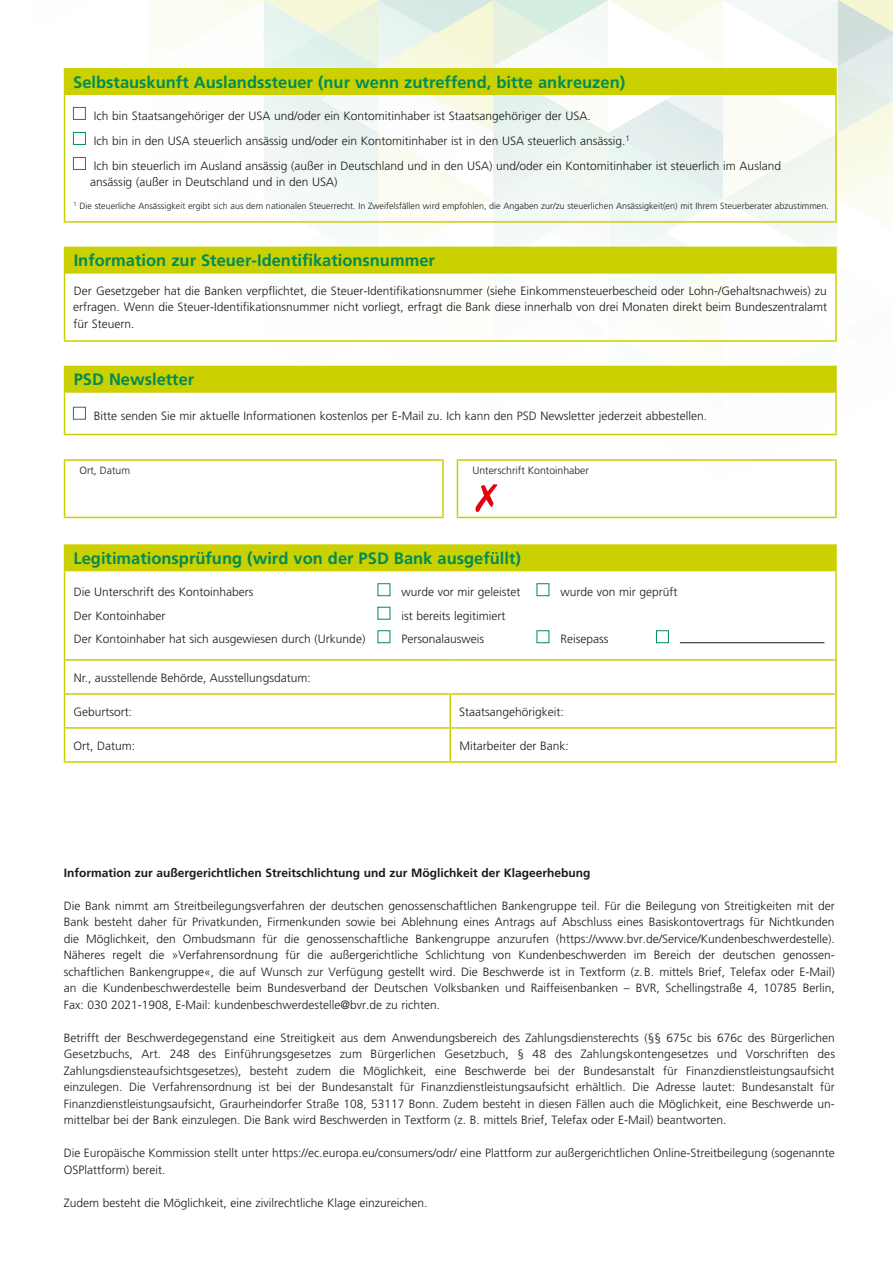
<style>
.page{position:relative;width:893px;height:1263px;background:#fff}
.page>*{position:absolute;margin:0;border:0;box-sizing:border-box;transform-origin:0 0}
.t1{font:700 16.5px "Frutiger LT";color:#008c57}
.t2{font:300 12px/16.5px "Frutiger LT";color:#1a1a18;text-align:justify}
.t3{font:700 12px "Frutiger LT";color:#1a1a18}
.t4{font:300 10.5px "Frutiger LT";color:#1a1a18}
.t5{font:300 9px "Frutiger LT";color:#1a1a18}
</style>
<div class="page">
<hr style="left:64px;top:571px;width:1px;height:88px;background:#cbd000">
<hr style="left:835px;top:571px;width:2px;height:88px;background:#cbd000">
<hr style="left:64px;top:659px;width:386px;height:2px;background:#cbd000">
<hr style="left:64px;top:661px;width:1px;height:32px;background:#cbd000">
<hr style="left:450px;top:659px;width:387px;height:2px;background:#cbd000">
<hr style="left:835px;top:661px;width:2px;height:32px;background:#cbd000">
<hr style="left:64px;top:693px;width:386px;height:2px;background:#cbd000">
<hr style="left:64px;top:695px;width:1px;height:32px;background:#cbd000">
<hr style="left:450px;top:693px;width:387px;height:2px;background:#cbd000">
<hr style="left:449px;top:695px;width:2px;height:32px;background:#cbd000">
<hr style="left:835px;top:695px;width:2px;height:32px;background:#cbd000">
<hr style="left:64px;top:727px;width:386px;height:2px;background:#cbd000">
<hr style="left:64px;top:729px;width:1px;height:32px;background:#cbd000">
<hr style="left:450px;top:727px;width:387px;height:2px;background:#cbd000">
<hr style="left:449px;top:729px;width:2px;height:32px;background:#cbd000">
<hr style="left:835px;top:729px;width:2px;height:32px;background:#cbd000">
<hr style="left:64px;top:761px;width:386px;height:2px;background:#cbd000">
<hr style="left:450px;top:761px;width:387px;height:2px;background:#cbd000">
<div style="left:378px;top:630px;width:12px;height:13px;background:#fff;border:1px solid #008c57"></div>
<div style="left:537px;top:630px;width:12px;height:13px;background:#fff;border:1px solid #008c57"></div>
<div style="left:656px;top:630px;width:13px;height:13px;background:#fff;border:1px solid #008c57"></div>
<hr style="left:680px;top:642px;width:144px;height:1px;background:#1a1a18">
<svg style="left:63px;top:0;width:830px;height:597px"></svg>
<h1 class="t1" style="left:73px;top:72px;width:553px">Selbstauskunft Auslandssteuer (nur wenn zutreffend, bitte ankreuzen)</h1>
<p class="t2" style="left:94px;top:103px;width:689px;line-height:25px;text-align:left">Ich bin Staatsangehöriger der USA und/oder ein Kontomitinhaber ist Staatsangehöriger der USA.<br>Ich bin in den USA steuerlich ansässig und/oder ein Kontomitinhaber ist in den USA steuerlich ansässig.<sup>1<br></sup>Ich bin steuerlich im Ausland ansässig (außer in Deutschland und in den USA) und/oder ein Kontomitinhaber ist steuerlich im Ausland</p>
<p class="t2" style="left:90px;top:174px;width:249px">ansässig (außer in Deutschland und in den USA)</p>
<p class="t5" style="left:73px;top:201px;width:757px"><sup>1</sup> Die steuerliche Ansässigkeit ergibt sich aus dem nationalen Steuerrecht. In Zweifelsfällen wird empfohlen, die Angaben zur/zu steuerlichen Ansässigkeit(en) mit Ihrem Steuerberater abzustimmen.</p>
<h1 class="t1" style="left:74px;top:251px;width:363px">Information zur Steuer-Identifikationsnummer</h1>
<p class="t2" style="left:73px;top:283px;width:755px">Der Gesetzgeber hat die Banken verpflichtet, die Steuer-Identifikationsnummer (siehe Einkommensteuerbescheid oder Lohn-/Gehaltsnachweis) zu erfragen. Wenn die Steuer-Identifikationsnummer nicht vorliegt, erfragt die Bank diese innerhalb von drei Monaten direkt beim Bundeszentralamt für Steuern.</p>
<h1 class="t1" style="left:74px;top:370px;width:122px">PSD Newsletter</h1>
<p class="t2" style="left:94px;top:407px;width:615px">Bitte senden Sie mir aktuelle Informationen kostenlos per E-Mail zu. Ich kann den PSD Newsletter jederzeit abbestellen.</p>
<p class="t4" style="left:79px;top:465px;width:52px">Ort, Datum</p>
<p class="t4" style="left:472px;top:465px;width:118px">Unterschrift Kontoinhaber</p>
<h1 class="t1" style="left:73px;top:549px;width:449px">Legitimationsprüfung (wird von der PSD Bank ausgefüllt)</h1>
<p class="t2" style="left:74px;top:584px;width:181px">Die Unterschrift des Kontoinhabers</p>
<p class="t2" style="left:401px;top:584px;width:121px">wurde vor mir geleistet</p>
<p class="t2" style="left:560px;top:584px;width:119px">wurde von mir geprüft</p>
<p class="t2" style="left:74px;top:607px;width:93px">Der Kontoinhaber</p>
<p class="t2" style="left:401px;top:607px;width:105px">ist bereits legitimiert</p>
<p class="t2" style="left:74px;top:631px;width:293px">Der Kontoinhaber hat sich ausgewiesen durch (Urkunde)</p>
<p class="t2" style="left:401px;top:631px;width:84px">Personalausweis</p>
<p class="t2" style="left:560px;top:631px;width:50px">Reisepass</p>
<p class="t2" style="left:74px;top:669px;width:238px">Nr., ausstellende Behörde, Ausstellungsdatum:</p>
<p class="t2" style="left:73px;top:703px;width:60px">Geburtsort:</p>
<p class="t2" style="left:459px;top:703px;width:106px">Staatsangehörigkeit:</p>
<p class="t2" style="left:74px;top:737px;width:63px">Ort, Datum:</p>
<p class="t2" style="left:460px;top:737px;width:111px">Mitarbeiter der Bank:</p>
<p class="t3" style="left:64px;top:865px;width:528px">Information zur außergerichtlichen Streitschlichtung und zur Möglichkeit der Klageerhebung</p>
<p class="t2" style="left:64px;top:897px;width:772px">Die Bank nimmt am Streitbeilegungsverfahren der deutschen genossenschaftlichen Bankengruppe teil. Für die Beilegung von Streitigkeiten mit der Bank besteht daher für Privatkunden, Firmenkunden sowie bei Ablehnung eines Antrags auf Abschluss eines Basiskontovertrags für Nichtkunden die Möglichkeit, den Ombudsmann für die genossenschaftliche Bankengruppe anzurufen (https://www.bvr.de/Service/Kundenbeschwerdestelle).<br>Näheres regelt die »Verfahrensordnung für die außergerichtliche Schlichtung von Kundenbeschwerden im Bereich der deutschen genossen&shy;schaftlichen Bankengruppe«, die auf Wunsch zur Verfügung gestellt wird. Die Beschwerde ist in Textform (z.B. mittels Brief, Telefax oder E-Mail) an die Kundenbeschwerdestelle beim Bundesverband der Deutschen Volksbanken und Raiffeisenbanken – BVR, Schellingstraße 4, 10785 Berlin, Fax: 030 2021-1908, E-Mail: kundenbeschwerdestelle@bvr.de zu richten.</p>
<p class="t2" style="left:64px;top:1029px;width:773px">Betrifft der Beschwerdegegenstand eine Streitigkeit aus dem Anwendungsbereich des Zahlungsdiensterechts (§§ 675c bis 676c des Bürgerlichen Gesetzbuchs, Art. 248 des Einführungsgesetzes zum Bürgerlichen Gesetzbuch, § 48 des Zahlungskontengesetzes und Vorschriften des Zahlungsdiensteaufsichtsgesetzes), besteht zudem die Möglichkeit, eine Beschwerde bei der Bundesanstalt für Finanzdienstleistungsaufsicht einzulegen. Die Verfahrensordnung ist bei der Bundesanstalt für Finanzdienstleistungsaufsicht erhältlich. Die Adresse lautet: Bundesanstalt für Finanzdienstleistungsaufsicht, Graurheindorfer Straße 108, 53117 Bonn. Zudem besteht in diesen Fällen auch die Möglichkeit, eine Beschwerde un&shy;mittelbar bei der Bank einzulegen. Die Bank wird Beschwerden in Textform (z. B. mittels Brief, Telefax oder E-Mail) beantworten.</p>
<p class="t2" style="left:64px;top:1145px;width:772px">Die Europäische Kommission stellt unter https://ec.europa.eu/consumers/odr/ eine Plattform zur außergerichtlichen Online-Streitbeilegung (sogenannte<br>OSPlattform) bereit.</p>
<p class="t2" style="left:64px;top:1194px;width:365px">Zudem besteht die Möglichkeit, eine zivilrechtliche Klage einzureichen.</p>
</div>
